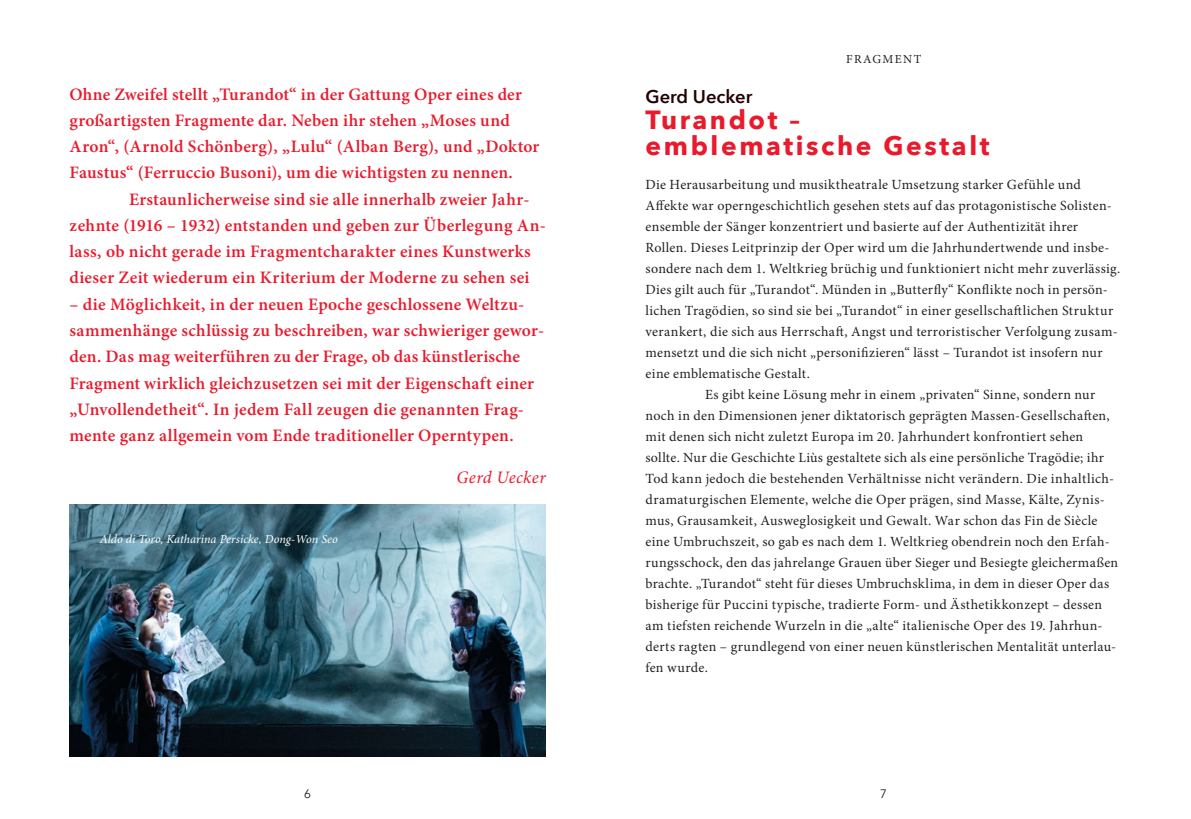
<style>
.page{position:relative;width:1191px;height:819px;background:#fff}
.page>*{position:absolute;margin:0;border:0;box-sizing:border-box;transform-origin:0 0}
.t1{font:700 26.25px/26.2px "Avenir Next";letter-spacing:.1em;color:#e91a2c}
.t2{font:600 18.38px "Avenir Next";color:#220001}
.t3{font:600 17.5px/26.2px "Minion Pro";letter-spacing:.015em;color:#e91a2c}
.t4{font:italic 17.5px "Minion Pro";letter-spacing:.025em;color:#e91a2c}
.t5{font:14px "Minion Pro";letter-spacing:.02em;color:#231f20}
.t6{font:italic 12.25px "Minion Pro";color:#fff}
.t7{font:12.25px "Minion Pro";letter-spacing:.11em;color:#231f20}
.t8{font:12.25px "Avenir";color:#231f20}
</style>
<div class="page">
<img style="left:69px;top:504px;width:477px;height:252px">
<p class="t3" style="left:69px;top:81px;width:471px">Ohne Zweifel stellt „Turandot“ in der Gattung Oper eines der großartigsten Fragmente dar. Neben ihr stehen „Moses und Aron“, (Arnold Schönberg), „Lulu“ (Alban Berg), und „Doktor Faustus“ (Ferruccio Busoni), um die wichtigsten zu nennen.</p>
<p class="t3" style="left:69px;top:186px;width:478px;text-indent:60px">Erstaunlicherweise sind sie alle innerhalb zweier Jahr&shy;zehnte (1916 – 1932) entstanden und geben zur Überlegung An&shy;lass, ob nicht gerade im Fragmentcharakter eines Kunstwerks dieser Zeit wiederum ein Kriterium der Moderne zu sehen sei</p>
<p class="t3" style="left:69px;top:291px;width:476px">– die Möglichkeit, in der neuen Epoche geschlossene Weltzu&shy;sammenhänge schlüssig zu beschreiben, war schwieriger gewor&shy;den. Das mag weiterführen zu der Frage, ob das künstlerische Fragment wirklich gleichzusetzen sei mit der Eigenschaft einer „Unvollendetheit“. In jedem Fall zeugen die genannten Frag&shy;mente ganz allgemein vom Ende traditioneller Operntypen.</p>
<p class="t4" style="left:456px;top:465px;width:91px">Gerd Uecker</p>
<p class="t6" style="left:100px;top:530px;width:240px">Aldo di Toro, Katharina Persicke, Dong-Won Seo</p>
<p class="t7" style="left:846px;top:51px;width:76px">FRAGMENT</p>
<h2 class="t2" style="left:645px;top:81px;width:108px">Gerd Uecker</h2>
<h1 class="t1" style="left:645px;top:106px;width:345px">Turandot – emblematische Gestalt</h1>
<p class="t5" style="left:645px;top:175px;width:437px">Die Herausarbeitung und musiktheatrale Umsetzung starker Gefühle und</p>
<p class="t5" style="left:645px;top:196px;width:468px">Affekte war operngeschichtlich gesehen stets auf das protagonistische Solisten-</p>
<p class="t5" style="left:645px;top:217px;width:434px">ensemble der Sänger konzentriert und basierte auf der Authentizität ihrer</p>
<p class="t5" style="left:645px;top:238px;width:465px">Rollen. Dieses Leitprinzip der Oper wird um die Jahrhundertwende und insbe-</p>
<p class="t5" style="left:645px;top:259px;width:476px">sondere nach dem 1. Weltkrieg brüchig und funktioniert nicht mehr zuverlässig.</p>
<p class="t5" style="left:645px;top:280px;width:464px">Dies gilt auch für „Turandot“. Münden in „Butterfly“ Konflikte noch in persön-</p>
<p class="t5" style="left:645px;top:301px;width:469px">lichen Tragödien, so sind sie bei „Turandot“ in einer gesellschaftlichen Struktur</p>
<p class="t5" style="left:645px;top:322px;width:474px">verankert, die sich aus Herrschaft, Angst und terroristischer Verfolgung zusam-</p>
<p class="t5" style="left:645px;top:343px;width:458px">mensetzt und die sich nicht „personifizieren“ lässt – Turandot ist insofern nur</p>
<p class="t5" style="left:645px;top:364px;width:166px">eine emblematische Gestalt.</p>
<p class="t5" style="left:705px;top:385px;width:392px">Es gibt keine Lösung mehr in einem „privaten“ Sinne, sondern nur</p>
<p class="t5" style="left:645px;top:406px;width:466px">noch in den Dimensionen jener diktatorisch geprägten Massen-Gesellschaften,</p>
<p class="t5" style="left:645px;top:427px;width:439px">mit denen sich nicht zuletzt Europa im 20. Jahrhundert konfrontiert sehen</p>
<p class="t5" style="left:645px;top:448px;width:460px">sollte. Nur die Geschichte Liùs gestaltete sich als eine persönliche Tragödie; ihr</p>
<p class="t5" style="left:645px;top:469px;width:470px">Tod kann jedoch die bestehenden Verhältnisse nicht verändern. Die inhaltlich-</p>
<p class="t5" style="left:645px;top:490px;width:461px">dramaturgischen Elemente, welche die Oper prägen, sind Masse, Kälte, Zynis-</p>
<p class="t5" style="left:645px;top:511px;width:453px">mus, Grausamkeit, Ausweglosigkeit und Gewalt. War schon das Fin de Siècle</p>
<p class="t5" style="left:645px;top:532px;width:466px">eine Umbruchszeit, so gab es nach dem 1. Weltkrieg obendrein noch den Erfah-</p>
<p class="t5" style="left:645px;top:553px;width:474px">rungsschock, den das jahrelange Grauen über Sieger und Besiegte gleichermaßen</p>
<p class="t5" style="left:645px;top:574px;width:465px">brachte. „Turandot“ steht für dieses Umbruchsklima, in dem in dieser Oper das</p>
<p class="t5" style="left:645px;top:595px;width:458px">bisherige für Puccini typische, tradierte Form- und Ästhetikkonzept – dessen</p>
<p class="t5" style="left:645px;top:616px;width:458px">am tiefsten reichende Wurzeln in die „alte“ italienische Oper des 19. Jahrhun-</p>
<p class="t5" style="left:645px;top:637px;width:472px">derts ragten – grundlegend von einer neuen künstlerischen Mentalität unterlau-</p>
<p class="t5" style="left:645px;top:658px;width:64px">fen wurde.</p>
<p class="t8" style="left:304px;top:786px;width:8px">6</p>
<p class="t8" style="left:880px;top:786px;width:8px">7</p>
</div>
